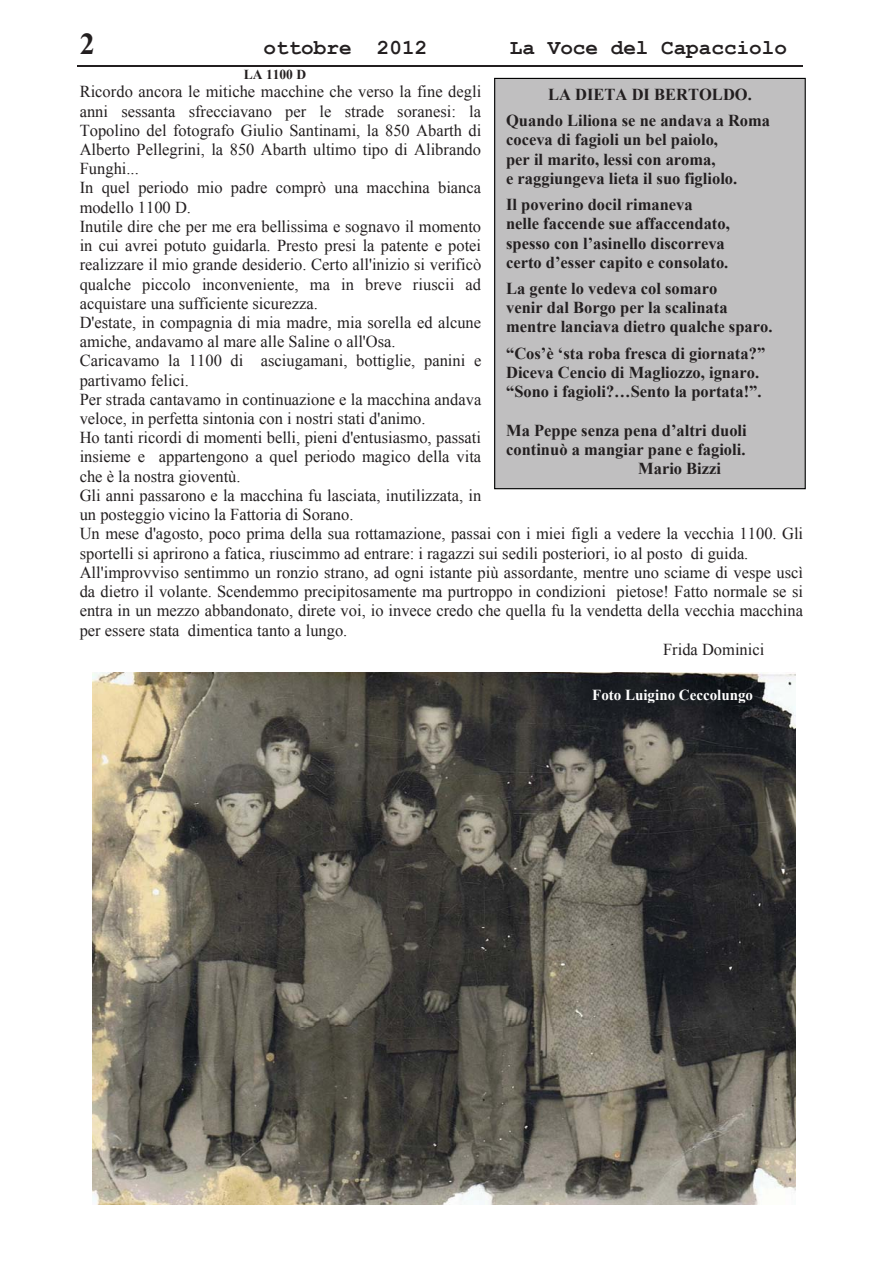
<style>
.page{position:relative;width:893px;height:1263px;background:#fff}
.page>*{position:absolute;margin:0;border:0;box-sizing:border-box;transform-origin:0 0}
.t1{font:700 30.3px "Times New Roman";color:#231f20}
.t2{font:700 21.3px "Courier New";color:#231f20}
.t3{font:16.65px "Times New Roman";color:#231f20}
.t4{font:700 16.65px/19.2px "Times New Roman";color:#231f20}
.t5{font:700 15.3px "Times New Roman";color:#fff}
.t6{font:700 13.65px "Times New Roman";color:#231f20}
</style>
<div class="page">
<hr style="left:77px;top:65px;width:726px;height:1px;background:#231f20">
<div style="left:495px;top:78px;width:310px;height:411px;background:#c0bfc0"></div>
<div style="left:494px;top:78px;width:312px;height:411px;border:1px solid #010202"></div>
<img style="left:93px;top:672px;width:703px;height:533px">
<h1 class="t1" style="left:80px;top:27px;width:16px">2</h1>
<p class="t2" style="left:263px;top:36px;width:165px">ottobre 2012</p>
<p class="t2" style="left:510px;top:36px;width:279px">La Voce del Capacciolo</p>
<p class="t6" style="left:244px;top:67px;width:64px">LA 1100 D</p>
<p class="t3" style="left:80px;top:82px;width:403px">Ricordo ancora le mitiche macchine che verso la fine degli</p>
<p class="t3" style="left:80px;top:102px;width:403px">anni sessanta sfrecciavano per le strade soranesi: la</p>
<p class="t3" style="left:80px;top:121px;width:403px">Topolino del fotografo Giulio Santinami, la 850 Abarth di</p>
<p class="t3" style="left:80px;top:140px;width:403px">Alberto Pellegrini, la 850 Abarth ultimo tipo di Alibrando</p>
<p class="t3" style="left:80px;top:159px;width:61px">Funghi...</p>
<p class="t3" style="left:80px;top:179px;width:403px">In quel periodo mio padre comprò una macchina bianca</p>
<p class="t3" style="left:80px;top:198px;width:113px">modello 1100 D.</p>
<p class="t3" style="left:80px;top:217px;width:403px">Inutile dire che per me era bellissima e sognavo il momento</p>
<p class="t3" style="left:80px;top:236px;width:403px">in cui avrei potuto guidarla. Presto presi la patente e potei</p>
<p class="t3" style="left:80px;top:255px;width:403px">realizzare il mio grande desiderio. Certo all'inizio si verificò</p>
<p class="t3" style="left:80px;top:275px;width:403px">qualche piccolo inconveniente, ma in breve riuscii ad</p>
<p class="t3" style="left:80px;top:294px;width:240px">acquistare una sufficiente sicurezza.</p>
<p class="t3" style="left:80px;top:313px;width:403px">D'estate, in compagnia di mia madre, mia sorella ed alcune</p>
<p class="t3" style="left:80px;top:332px;width:317px">amiche, andavamo al mare alle Saline o all'Osa.</p>
<p class="t3" style="left:80px;top:352px;width:403px">Caricavamo la 1100 di asciugamani, bottiglie, panini e</p>
<p class="t3" style="left:80px;top:371px;width:111px">partivamo felici.</p>
<p class="t3" style="left:80px;top:390px;width:403px">Per strada cantavamo in continuazione e la macchina andava</p>
<p class="t3" style="left:80px;top:409px;width:347px">veloce, in perfetta sintonia con i nostri stati d'animo.</p>
<p class="t3" style="left:80px;top:428px;width:403px">Ho tanti ricordi di momenti belli, pieni d'entusiasmo, passati</p>
<p class="t3" style="left:80px;top:448px;width:403px">insieme e appartengono a quel periodo magico della vita</p>
<p class="t3" style="left:80px;top:467px;width:162px">che è la nostra gioventù.</p>
<p class="t3" style="left:80px;top:486px;width:403px">Gli anni passarono e la macchina fu lasciata, inutilizzata, in</p>
<p class="t3" style="left:80px;top:505px;width:275px">un posteggio vicino la Fattoria di Sorano.</p>
<p class="t3" style="left:80px;top:525px;width:725px">Un mese d'agosto, poco prima della sua rottamazione, passai con i miei figli a vedere la vecchia 1100. Gli</p>
<p class="t3" style="left:80px;top:544px;width:670px">sportelli si aprirono a fatica, riuscimmo ad entrare: i ragazzi sui sedili posteriori, io al posto di guida.</p>
<p class="t3" style="left:80px;top:563px;width:725px">All'improvviso sentimmo un ronzio strano, ad ogni istante più assordante, mentre uno sciame di vespe uscì</p>
<p class="t3" style="left:80px;top:582px;width:725px">da dietro il volante. Scendemmo precipitosamente ma purtroppo in condizioni pietose! Fatto normale se si</p>
<p class="t3" style="left:80px;top:601px;width:725px">entra in un mezzo abbandonato, direte voi, io invece credo che quella fu la vendetta della vecchia macchina</p>
<p class="t3" style="left:80px;top:621px;width:269px">per essere stata dimentica tanto a lungo.</p>
<p class="t3" style="left:663px;top:640px;width:103px">Frida Dominici</p>
<p class="t4" style="left:506px;top:81px;width:266px;line-height:26.1px;text-indent:42px">LA DIETA DI BERTOLDO.<br>Quando Liliona se ne andava a Roma</p>
<p class="t4" style="left:506px;top:130px;width:233px">coceva di fagioli un bel paiolo, per il marito, lessi con aroma,<br>e raggiungeva lieta il suo figliolo.</p>
<p class="t4" style="left:506px;top:195px;width:225px">Il poverino docil rimaneva nelle faccende sue affaccendato, spesso con l’asinello discorreva certo d’esser capito e consolato.</p>
<p class="t4" style="left:506px;top:279px;width:268px">La gente lo vedeva col somaro<br>venir dal Borgo per la scalinata mentre lanciava dietro qualche sparo.</p>
<p class="t4" style="left:506px;top:343px;width:261px">“Cos’è ‘sta roba fresca di giornata?”<br>Diceva Cencio di Magliozzo, ignaro. “Sono i fagioli?…Sento la portata!”.</p>
<p class="t4" style="left:506px;top:420px;width:242px">Ma Peppe senza pena d’altri duoli</p>
<p class="t4" style="left:506px;top:440px;width:241px">continuò a mangiar pane e fagioli.</p>
<p class="t4" style="left:638px;top:459px;width:84px">Mario Bizzi</p>
<p class="t5" style="left:592px;top:686px;width:162px">Foto Luigino Ceccolungo</p>
</div>
